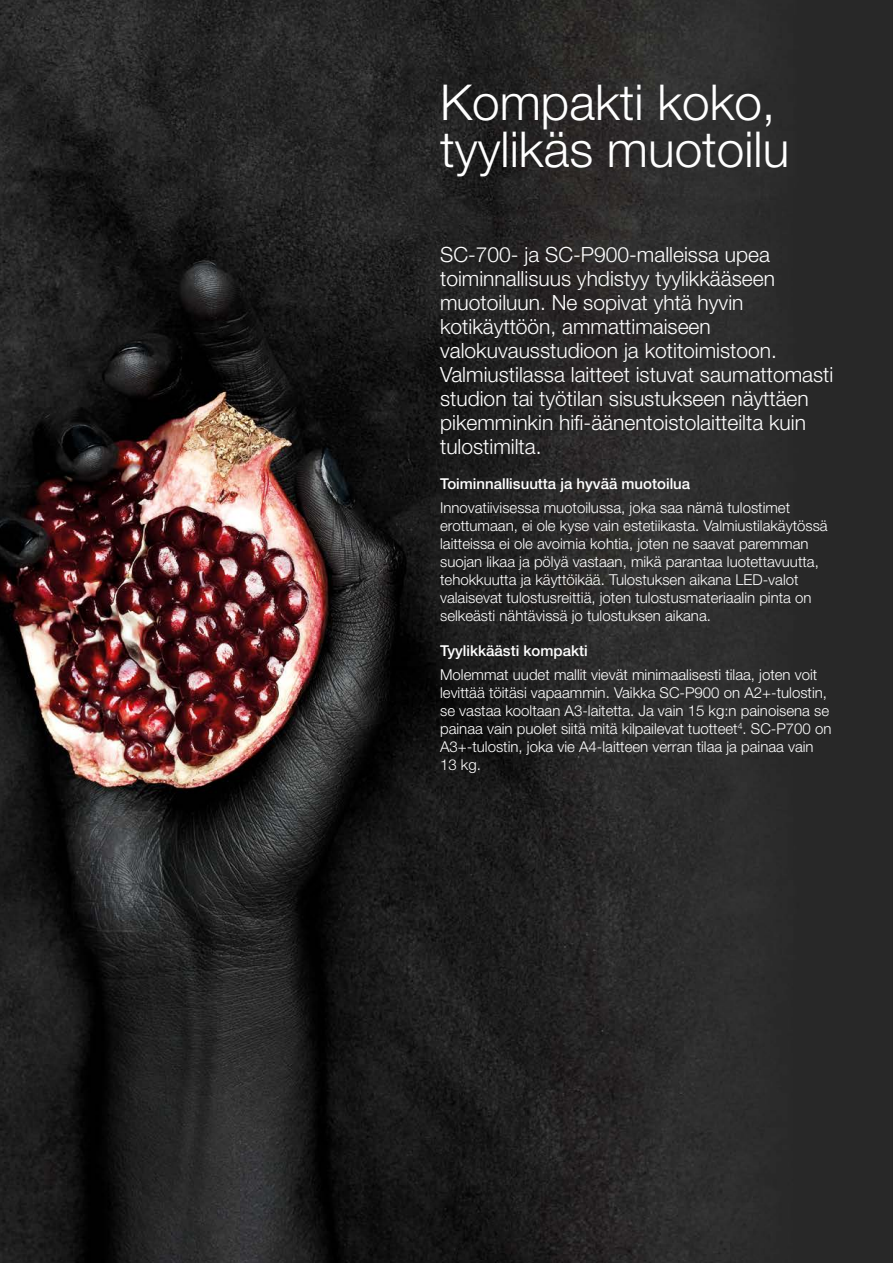
<style>
.page{position:relative;width:893px;height:1263px;background:#fff}
.page>*{position:absolute;margin:0;border:0;box-sizing:border-box;transform-origin:0 0}
.t1{font:300 49.5px/46.5px "Helvetica Neue LT Pro";color:#fff}
.t2{font:300 21px/24px "Helvetica Neue LT Pro";color:#fff}
.t3{font:300 15px/18px "Helvetica Neue LT Pro";color:#fff}
.t4{font:500 15px "Helvetica Neue LT Pro";color:#fff}
</style>
<div class="page">
<img style="left:0;top:0;width:893px;height:1263px">
<h1 class="t1" style="left:440px;top:78px;width:351px">Kompakti koko, tyylikäs muotoilu</h1>
<p class="t2" style="left:440px;top:242px;width:395px">SC-700- ja SC-P900-malleissa upea toiminnallisuus yhdistyy tyylikkääseen muotoiluun. Ne sopivat yhtä hyvin kotikäyttöön, ammattimaiseen valokuvausstudioon ja kotitoimistoon.<br>Valmiustilassa laitteet istuvat saumattomasti studion tai työtilan sisustukseen näyttäen pikemminkin hifi-äänentoistolaitteilta kuin tulostimilta.</p>
<p class="t4" style="left:440px;top:474px;width:252px">Toiminnallisuutta ja hyvää muotoilua</p>
<p class="t3" style="left:440px;top:498px;width:389px">Innovatiivisessa muotoilussa, joka saa nämä tulostimet erottumaan, ei ole kyse vain estetiikasta. Valmiustilakäytössä laitteissa ei ole avoimia kohtia, joten ne saavat paremman suojan likaa ja pölyä vastaan, mikä parantaa luotettavuutta, tehokkuutta ja käyttöikää. Tulostuksen aikana LED-valot valaisevat tulostusreittiä, joten tulostusmateriaalin pinta on selkeästi nähtävissä jo tulostuksen aikana.</p>
<p class="t4" style="left:440px;top:642px;width:149px">Tyylikkäästi kompakti</p>
<p class="t3" style="left:440px;top:666px;width:393px">Molemmat uudet mallit vievät minimaalisesti tilaa, joten voit levittää töitäsi vapaammin. Vaikka SC-P900 on A2+-tulostin, se vastaa kooltaan A3-laitetta. Ja vain 15 kg:n painoisena se painaa vain puolet siitä mitä kilpailevat tuotteet<sup>4</sup>. SC-P700 on A3+-tulostin, joka vie A4-laitteen verran tilaa ja painaa vain 13 kg.</p>
</div>
